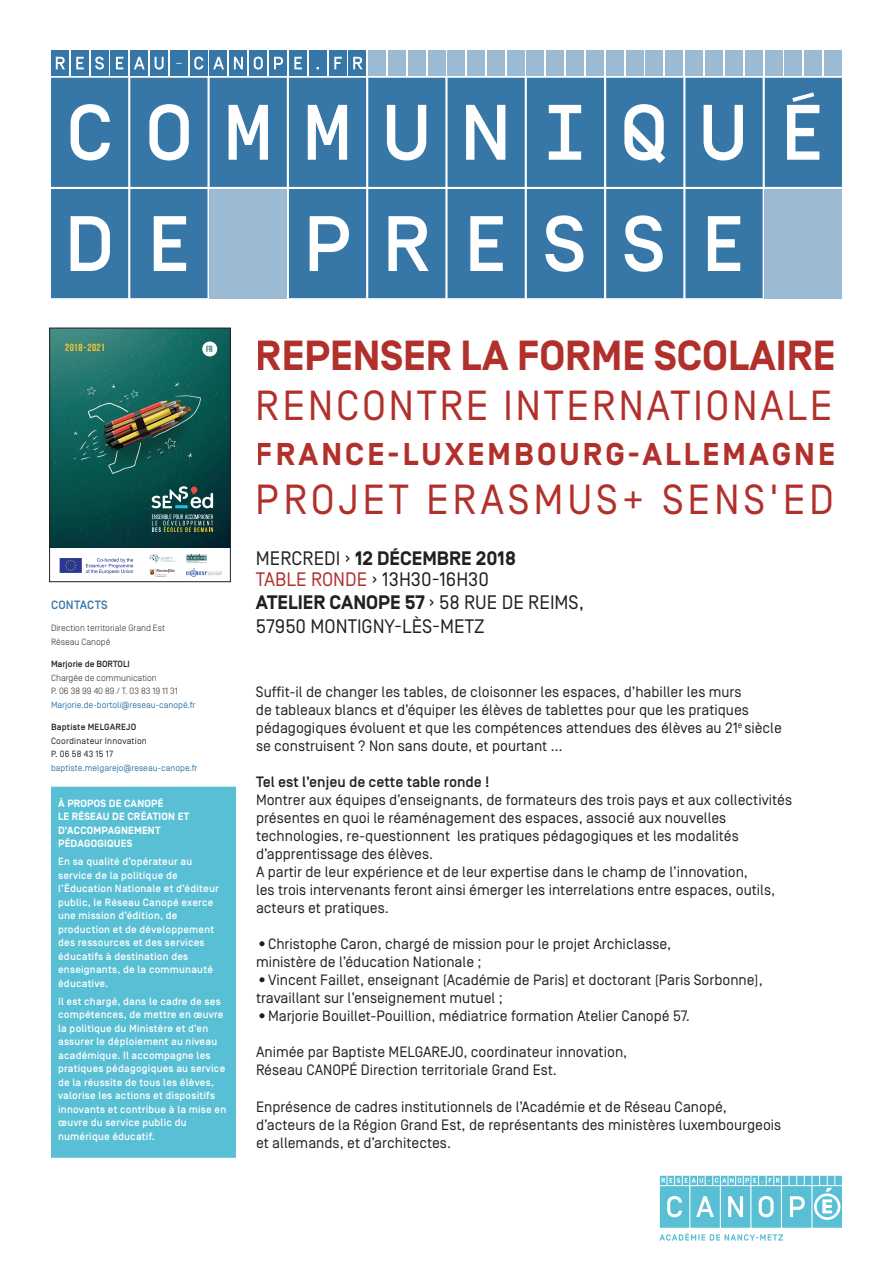
<style>
.page{position:relative;width:893px;height:1263px;background:#fff}
.page>*{position:absolute;margin:0;border:0;box-sizing:border-box;transform-origin:0 0}
.t1{font:700 42px "Simplon BP";color:#b1302b}
.t2{font:42px "Simplon BP Regular";letter-spacing:.06em;color:#b1302b}
.t3{font:42px "Simplon BP Regular";letter-spacing:.09em;color:#b1302b}
.t4{font:700 31.5px "Simplon BP";letter-spacing:.1em;color:#b1302b}
.t5{font:700 19.5px "Simplon BP";color:#231f20}
.t6{font:19.5px "Simplon BP Regular";color:#231f20}
.t7{font:15px/18px "Simplon BP Regular";color:#231f20}
.t8{font:500 15px "Simplon BP";color:#231f20}
.t9{font:500 12px "Simplon BP";letter-spacing:.02em;color:#3677a8}
.t10{font:500 10.5px/13.5px "Simplon BP";letter-spacing:.02em;color:#fff}
.t11{font:700 10.5px/13.5px "Simplon BP";letter-spacing:.02em;color:#fff}
.t12{font:700 10.35px "Bebas Neue";letter-spacing:.05em;color:#feca2a}
.t13{font:300 9px/13.5px "Simplon BP";color:#231f20}
.t14{font:9px "Simplon BP Regular";color:#3677a8}
.t15{font:500 9px "Simplon BP";letter-spacing:.01em;color:#231f20}
.t16{font:9px/13.5px "Simplon BP Regular";letter-spacing:.02em;color:#231f20}
.t17{font:700 8.85px "Bebas Neue";color:#277a72}
.s1{font-family:"Simplon BP Regular";font-weight:400}
.s2{color:#b1302b}
</style>
<div class="page">
<svg style="left:51px;top:78px;width:791px;height:220px;background:#5c91b8"></svg>
<div style="left:51px;top:51px;width:18px;height:25px;background:#3677a8"></div>
<div style="left:71px;top:51px;width:18px;height:25px;background:#3677a8"></div>
<div style="left:91px;top:51px;width:17px;height:25px;background:#3677a8"></div>
<div style="left:111px;top:51px;width:17px;height:25px;background:#3677a8"></div>
<div style="left:130px;top:51px;width:18px;height:25px;background:#3677a8"></div>
<div style="left:150px;top:51px;width:18px;height:25px;background:#3677a8"></div>
<div style="left:170px;top:51px;width:18px;height:25px;background:#3677a8"></div>
<div style="left:190px;top:51px;width:17px;height:25px;background:#3677a8"></div>
<div style="left:209px;top:51px;width:18px;height:25px;background:#3677a8"></div>
<div style="left:229px;top:51px;width:18px;height:25px;background:#3677a8"></div>
<div style="left:249px;top:51px;width:18px;height:25px;background:#3677a8"></div>
<div style="left:269px;top:51px;width:18px;height:25px;background:#3677a8"></div>
<div style="left:289px;top:51px;width:18px;height:25px;background:#3677a8"></div>
<div style="left:309px;top:51px;width:18px;height:25px;background:#3677a8"></div>
<div style="left:329px;top:51px;width:17px;height:25px;background:#3677a8"></div>
<div style="left:348px;top:51px;width:18px;height:25px;background:#3677a8"></div>
<div style="left:368px;top:51px;width:18px;height:25px;background:#9abbd3"></div>
<div style="left:388px;top:51px;width:18px;height:25px;background:#9abbd3"></div>
<div style="left:408px;top:51px;width:18px;height:25px;background:#9abbd3"></div>
<div style="left:428px;top:51px;width:18px;height:25px;background:#9abbd3"></div>
<div style="left:447px;top:51px;width:18px;height:25px;background:#9abbd3"></div>
<div style="left:467px;top:51px;width:18px;height:25px;background:#9abbd3"></div>
<div style="left:487px;top:51px;width:18px;height:25px;background:#9abbd3"></div>
<div style="left:507px;top:51px;width:18px;height:25px;background:#9abbd3"></div>
<div style="left:527px;top:51px;width:17px;height:25px;background:#9abbd3"></div>
<div style="left:546px;top:51px;width:18px;height:25px;background:#9abbd3"></div>
<div style="left:566px;top:51px;width:18px;height:25px;background:#9abbd3"></div>
<div style="left:586px;top:51px;width:18px;height:25px;background:#9abbd3"></div>
<div style="left:606px;top:51px;width:18px;height:25px;background:#9abbd3"></div>
<div style="left:626px;top:51px;width:17px;height:25px;background:#9abbd3"></div>
<div style="left:646px;top:51px;width:17px;height:25px;background:#9abbd3"></div>
<div style="left:665px;top:51px;width:18px;height:25px;background:#9abbd3"></div>
<div style="left:685px;top:51px;width:18px;height:25px;background:#9abbd3"></div>
<div style="left:705px;top:51px;width:18px;height:25px;background:#9abbd3"></div>
<div style="left:725px;top:51px;width:18px;height:25px;background:#9abbd3"></div>
<div style="left:745px;top:51px;width:18px;height:25px;background:#9abbd3"></div>
<div style="left:765px;top:51px;width:17px;height:25px;background:#9abbd3"></div>
<div style="left:784px;top:51px;width:18px;height:25px;background:#9abbd3"></div>
<div style="left:804px;top:51px;width:18px;height:25px;background:#9abbd3"></div>
<div style="left:824px;top:51px;width:18px;height:25px;background:#9abbd3"></div>
<svg style="left:792px;top:92px;width:22px;height:10px"></svg>
<svg style="left:56px;top:57px;width:306px;height:13px"></svg>
<div style="left:51px;top:787px;width:185px;height:371px;background:#58bfd4"></div>
<svg style="left:659px;top:1176px;width:183px;height:64px"></svg>
<img style="left:51px;top:330px;width:178px;height:218px">
<svg style="left:152px;top:486px;width:61px;height:22px"></svg>
<svg style="left:152px;top:514px;width:61px;height:18px"></svg>
<img style="left:59px;top:558px;width:75px;height:16px">
<svg style="left:187px;top:555px;width:20px;height:8px"></svg>
<img style="left:149px;top:553px;width:27px;height:11px">
<img style="left:149px;top:568px;width:26px;height:10px">
<img style="left:187px;top:568px;width:35px;height:9px">
<div style="left:202px;top:341px;width:15px;height:15px;background:#fff;border-radius:50%"></div>
<div style="left:49px;top:328px;width:182px;height:254px;border:1px solid #231f20"></div>
<p class="t12" style="left:65px;top:342px;width:41px">2018-2021</p>
<p class="t17" style="left:206px;top:344px;width:8px">FR</p>
<p class="t9" style="left:51px;top:598px;width:58px">CONTACTS</p>
<p class="t13" style="left:51px;top:621px;width:116px">Direction territoriale Grand Est<br>Réseau Canopé</p>
<p class="t15" style="left:51px;top:659px;width:80px">Marjorie de BORTOLI</p>
<p class="t13" style="left:51px;top:671px;width:128px">Chargée de communication<br>P. 06 38 99 40 89 / T. 03 83 19 11 31</p>
<p class="t14" style="left:51px;top:699px;width:146px">Marjorie.de-bortoli@reseau-canopé.fr</p>
<p class="t15" style="left:51px;top:722px;width:87px">Baptiste MELGAREJO</p>
<p class="t16" style="left:51px;top:734px;width:97px">Coordinateur Innovation<br>P. 06 58 43 15 17</p>
<p class="t14" style="left:51px;top:762px;width:148px">baptiste.melgarejo@reseau-canope.fr</p>
<p class="t11" style="left:58px;top:797px;width:133px">À PROPOS DE CANOPÉ<br>LE RÉSEAU DE CRÉATION ET<br>D’ACCOMPAGNEMENT<br>PÉDAGOGIQUES</p>
<p class="t10" style="left:58px;top:855px;width:162px">En sa qualité d’opérateur au service de la politique de l’Éducation Nationale et d’éditeur public, le Réseau Canopé exerce une mission d’édition, de production et de développement des ressources et des services éducatifs à destination des enseignants, de la communauté éducative.</p>
<p class="t10" style="left:58px;top:994px;width:170px">Il est chargé, dans le cadre de ses compétences, de mettre en œuvre la politique du Ministère et d’en assurer le déploiement au niveau académique. Il accompagne les pratiques pédagogiques au service de la réussite de tous les élèves, valorise les actions et dispositifs innovants et contribue à la mise en œuvre du service public du numérique éducatif.</p>
<h1 class="t1" style="left:256px;top:332px;width:581px">REPENSER LA FORME SCOLAIRE</h1>
<h1 class="t2" style="left:256px;top:381px;width:578px">RENCONTRE INTERNATIONALE</h1>
<h2 class="t4" style="left:256px;top:436px;width:581px">FRANCE-LUXEMBOURG-ALLEMAGNE</h2>
<h1 class="t3" style="left:256px;top:475px;width:580px">PROJET ERASMUS+ SENS'ED</h1>
<h3 class="t5" style="left:256px;top:547px;width:261px"><span class="s1">MERCREDI ›</span> 12 DÉCEMBRE 2018</h3>
<h3 class="t6" style="left:256px;top:568px;width:235px"><span class="s2">TABLE RONDE</span> › 13H30-16H30</h3>
<h3 class="t5" style="left:256px;top:591px;width:330px">ATELIER CANOPE 57 <span class="s1">› 58 RUE DE REIMS,</span></h3>
<h3 class="t6" style="left:256px;top:615px;width:230px">57950 MONTIGNY-LÈS-METZ</h3>
<p class="t7" style="left:256px;top:683px;width:527px">Suffit-il de changer les tables, de cloisonner les espaces, d’habiller les murs<br>de tableaux blancs et d’équiper les élèves de tablettes pour que les pratiques pédagogiques évoluent et que les compétences attendues des élèves au 21<sup>e</sup> siècle se construisent ? Non sans doute, et pourtant …</p>
<p class="t8" style="left:256px;top:774px;width:235px">Tel est l’enjeu de cette table ronde !</p>
<p class="t7" style="left:256px;top:791px;width:538px">Montrer aux équipes d’enseignants, de formateurs des trois pays et aux collectivités présentes en quoi le réaménagement des espaces, associé aux nouvelles technologies, re-questionnent les pratiques pédagogiques et les modalités d’apprentissage des élèves.<br>A partir de leur expérience et de leur expertise dans le champ de l’innovation,<br>les trois intervenants feront ainsi émerger les interrelations entre espaces, outils, acteurs et pratiques.</p>
<p class="t7" style="left:256px;top:935px;width:417px">•Christophe Caron, chargé de mission pour le projet Archiclasse, ministère de l’éducation Nationale ;</p>
<p class="t7" style="left:256px;top:971px;width:508px">•Vincent Faillet, enseignant (Académie de Paris) et doctorant (Paris Sorbonne), travaillant sur l’enseignement mutuel ;</p>
<p class="t7" style="left:256px;top:1007px;width:436px">•Marjorie Bouillet-Pouillion, médiatrice formation Atelier Canopé 57.</p>
<p class="t7" style="left:256px;top:1043px;width:373px">Animée par Baptiste MELGAREJO, coordinateur innovation,<br>Réseau CANOPÉ Direction territoriale Grand Est.</p>
<p class="t7" style="left:256px;top:1097px;width:527px">Enprésence de cadres institutionnels de l’Académie et de Réseau Canopé, d’acteurs de la Région Grand Est, de représentants des ministères luxembourgeois et allemands, et d’architectes.</p>
</div>
